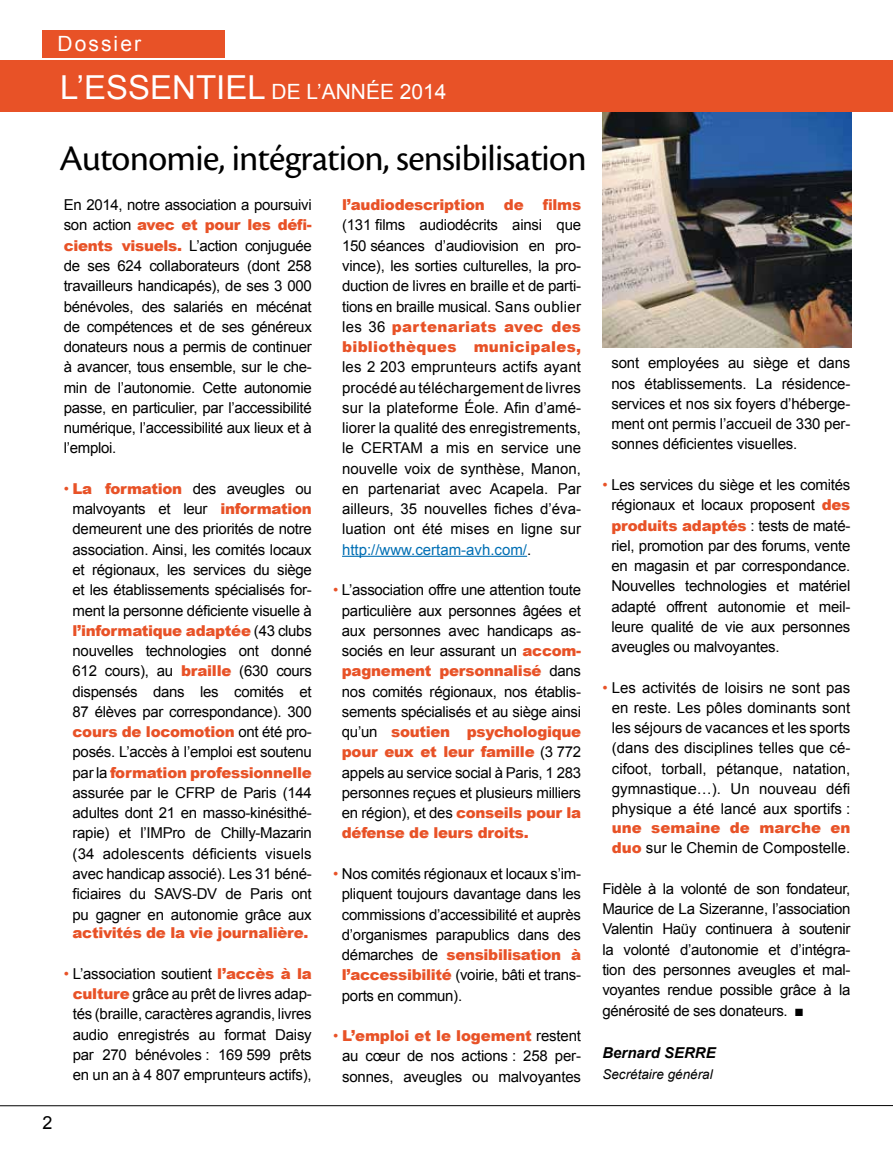
<style>
.page{position:relative;width:893px;height:1149px;background:#fff}
.page>*{position:absolute;margin:0;border:0;box-sizing:border-box;transform-origin:0 0}
.t1{font:37.5px "Cronos Pro";letter-spacing:-.02em;color:#000}
.t2{font:21px "Arial";color:#fff}
.t3{font:21px "Arial";letter-spacing:.1em;color:#fff}
.t4{font:18px "Arial";color:#000}
.t5{font:15px/20.2px "Arial";letter-spacing:-.02em;color:#000;text-align:justify}
.t6{font:900 15px "Arial";letter-spacing:-.02em;color:#e85227}
.t7{font:15px/20.2px "Arial";color:#000}
.t8{font:italic 700 15px "Arial";color:#000}
.t9{font:italic 13.5px "Arial";color:#000}
.s1{font-size:33px}
.s2{font-weight:900;color:#e85227}
.s3{color:#e85227}
.s4{color:#006fb4}
</style>
<div class="page">
<hr style="left:0;top:1104px;width:893px;height:1px;background:#000">
<img style="left:602px;top:112px;width:249px;height:235px">
<div style="left:0;top:61px;width:893px;height:51px;background:#e85227"></div>
<div style="left:43px;top:30px;width:182px;height:27px;background:#e85227"></div>
<hr style="left:342px;top:555px;width:185px;height:1px;background:#006fb4">
<h2 class="t3" style="left:57px;top:30px;width:85px">Dossier</h2>
<h2 class="t2" style="left:60px;top:78px;width:388px"><span class="s1">L’ESSENTIEL</span> DE L’ANNÉE 2014</h2>
<h1 class="t1" style="left:60px;top:137px;width:529px">Autonomie, intégration, sensibilisation</h1>
<p class="t5" style="left:64px;top:195px;width:250px">En 2014, notre association a poursuivi son action <span class="s2">avec et pour les défi&shy;cients visuels.</span> L’action conjuguée de ses 624 collaborateurs (dont 258 travailleurs handicapés), de ses 3 000 bénévoles, des salariés en mécénat de compétences et de ses généreux donateurs nous a permis de continuer à avancer, tous ensemble, sur le che&shy;min de l’autonomie. Cette autonomie passe, en particulier, par l’accessibilité numérique, l’accessibilité aux lieux et à l’emploi.</p>
<p class="t5" style="left:64px;top:478px;width:250px;text-align:center"><span class="s3">•</span> <span class="s2">La formation</span> des aveugles ou malvoyants et leur <span class="s2">information </span>demeurent une des priorités de notre association. Ainsi, les comités locaux et régionaux, les services du siège et les établissements spécialisés for&shy;ment la personne déficiente visuelle à <span class="s2">l’informatique adaptée</span> (43 clubs nouvelles technologies ont donné 612 cours), au <span class="s2">braille</span> (630 cours dispensés dans les comités et 87 élèves par correspondance). 300 <span class="s2">cours de locomotion</span> ont été pro&shy;posés. L’accès à l’emploi est soutenu par la <span class="s2">formation professionnelle </span>assurée par le CFRP de Paris (144 adultes dont 21 en masso-kinésithé&shy;rapie) et l’IMPro de Chilly-Mazarin (34 adolescents déficients visuels avec handicap associé). Les 31 béné&shy;ficiaires du SAVS-DV de Paris ont pu gagner en autonomie grâce aux</p>
<p class="t6" style="left:73px;top:924px;width:237px">activités de la vie journalière.</p>
<p class="t5" style="left:64px;top:963px;width:250px;text-align:center"><span class="s3">•</span> L’association soutient <span class="s2">l’accès à la culture</span> grâce au prêt de livres adap&shy;tés (braille, caractères agrandis, livres audio enregistrés au format Daisy par 270 bénévoles : 169 599 prêts en un an à 4 807 emprunteurs actifs),</p>
<p class="t4" style="left:43px;top:1110px;width:12px">2</p>
<p class="t6" style="left:342px;top:196px;width:144px">l’audiodescription</p>
<p class="t6" style="left:504px;top:196px;width:21px">de</p>
<p class="t6" style="left:543px;top:196px;width:40px">films</p>
<p class="t5" style="left:342px;top:215px;width:241px">(131 films audiodécrits ainsi que 150 séances d’audiovision en pro&shy;vince), les sorties culturelles, la pro&shy;duction de livres en braille et de parti&shy;tions en braille musical. Sans oublier les 36 <span class="s2">partenariats avec des bibliothèques municipales,</span></p>
<p class="t5" style="left:342px;top:357px;width:241px">les 2 203 emprunteurs actifs ayant procédé au téléchargement de livres sur la plateforme Éole. Afin d’amé&shy;liorer la qualité des enregistrements, le CERTAM a mis en service une nouvelle voix de synthèse, Manon, en partenariat avec Acapela. Par ailleurs, 35 nouvelles fiches d’éva&shy;luation ont été mises en ligne sur <span class="s4">http://www.certam-avh.com/</span>.</p>
<p class="t5" style="left:342px;top:580px;width:241px;text-indent:-9px"><span class="s3">•</span> L’association offre une attention toute particulière aux personnes âgées et aux personnes avec handicaps as&shy;sociés en leur assurant un <span class="s2">accom&shy;pagnement personnalisé</span> dans nos comités régionaux, nos établis&shy;sements spécialisés et au siège ainsi qu’un <span class="s2">soutien psychologique pour eux et leur famille</span> (3 772 appels au service social à Paris, 1 283 personnes reçues et plusieurs milliers en région), et des <span class="s2">conseils pour la défense de leurs droits.</span></p>
<p class="t5" style="left:342px;top:863px;width:241px;text-indent:-9px"><span class="s3">•</span> Nos comités régionaux et locaux s’im&shy;pliquent toujours davantage dans les commissions d’accessibilité et auprès d’organismes parapublics dans des démarches de <span class="s2">sensibilisation à l’accessibilité</span> (voirie, bâti et trans&shy;ports en commun).</p>
<p class="t5" style="left:333px;top:1025px;width:250px;text-align:center"><span class="s3">•</span> <span class="s2">L’emploi et le logement</span> restent au cœur de nos actions : 258 per&shy;sonnes, aveugles ou malvoyantes</p>
<p class="t5" style="left:611px;top:353px;width:241px">sont employées au siège et dans nos établissements. La résidence&shy;services et nos six foyers d’héberge&shy;ment ont permis l’accueil de 330 per&shy;sonnes déficientes visuelles.</p>
<p class="t5" style="left:611px;top:474px;width:241px;text-indent:-9px"><span class="s3">•</span> Les services du siège et les comités régionaux et locaux proposent <span class="s2">des produits adaptés</span> : tests de maté&shy;riel, promotion par des forums, vente en magasin et par correspondance.<br>Nouvelles technologies et matériel adapté offrent autonomie et meil&shy;leure qualité de vie aux personnes aveugles ou malvoyantes.</p>
<p class="t5" style="left:612px;top:677px;width:240px;text-indent:-9px"><span class="s3">•</span> Les activités de loisirs ne sont pas en reste. Les pôles dominants sont les séjours de vacances et les sports (dans des disciplines telles que cé&shy;cifoot, torball, pétanque, natation, gymnastique…). Un nouveau défi physique a été lancé aux sportifs :</p>
<p class="t7" style="left:612px;top:817px;width:240px"><span class="s2">une semaine de marche en duo</span> sur le Chemin de Compostelle.</p>
<p class="t5" style="left:602px;top:878px;width:250px">Fidèle à la volonté de son fondateur, Maurice de La Sizeranne, l’association Valentin Haüy continuera à soutenir la volonté d’autonomie et d’intégra&shy;tion des personnes aveugles et mal&shy;voyantes rendue possible grâce à la générosité de ses donateurs. ■</p>
<p class="t8" style="left:602px;top:1042px;width:115px">Bernard SERRE</p>
<p class="t9" style="left:602px;top:1065px;width:112px">Secrétaire général</p>
</div>
